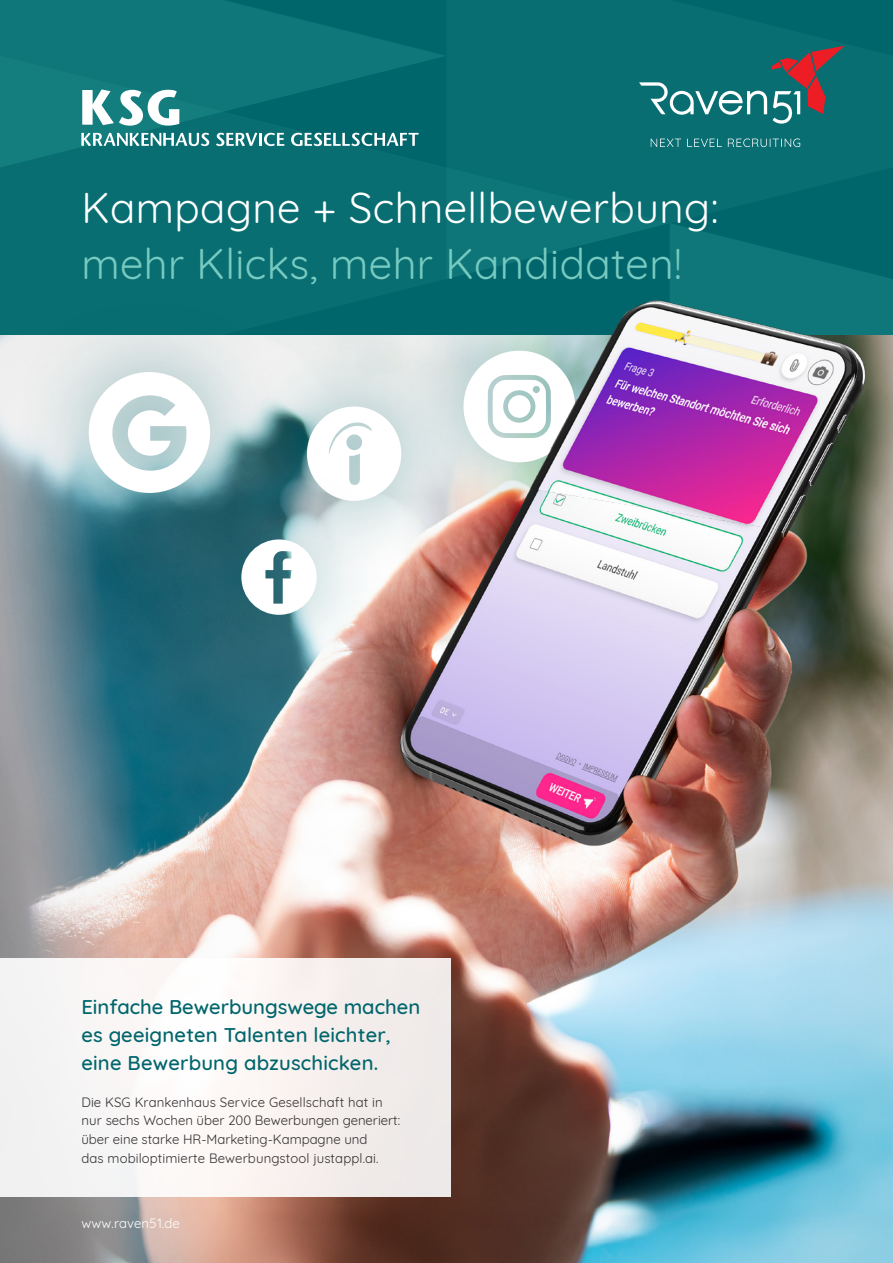
<style>
.page{position:relative;width:893px;height:1263px;background:#fff}
.page>*{position:absolute;margin:0;border:0;box-sizing:border-box;transform-origin:0 0}
.Headline___Seite_Titel{font:42px/55.8px "Quicksand";letter-spacing:.01em;color:#fff}
.Highlight{font:500 20.25px/27.9px "Quicksand";letter-spacing:.01em;color:#01666c}
.Copy{font:13.2px/18.6px "Quicksand";color:#312f30}
.Copy-2{font:13.2px "Quicksand";letter-spacing:.01em;color:#fff}
.s1{color:#77cac0}
</style>
<div class="page">
<img style="left:0;top:335px;width:893px;height:928px">
<svg style="left:0;top:0;width:446px;height:56px;background:#0b7275"></svg>
<svg style="left:0;top:56px;width:670px;height:279px;background:#086f73"></svg>
<div style="left:670px;top:279px;width:223px;height:7px;background:#0f7779"></div>
<div style="left:446px;top:0;width:447px;height:279px;background:#086e72"></div>
<svg style="left:639px;top:46px;width:205px;height:78px;background:#317276"></svg>
<svg style="left:651px;top:138px;width:149px;height:9px"></svg>
<div style="left:0;top:958px;width:450px;height:238px;background:#f6f3f3"></div>
<svg style="left:82px;top:89px;width:97px;height:37px"></svg>
<svg style="left:81px;top:133px;width:128px;height:13px"></svg>
<svg style="left:216px;top:133px;width:68px;height:13px"></svg>
<svg style="left:291px;top:133px;width:128px;height:13px"></svg>
<div style="left:16px;top:299px;width:267px;height:267px;background:#01666c;opacity:.52"></div>
<svg style="left:89px;top:372px;width:121px;height:121px"></svg>
<div style="left:234px;top:334px;width:240px;height:240px;background:#01666c;opacity:.52"></div>
<svg style="left:307px;top:406px;width:83px;height:95px"></svg>
<div style="left:390px;top:277px;width:258px;height:258px;background:#01666c;opacity:.52"></div>
<svg style="left:463px;top:351px;width:39px;height:111px"></svg>
<div style="left:169px;top:467px;width:220px;height:220px;background:#01666c;opacity:.52"></div>
<svg style="left:241px;top:539px;width:76px;height:76px"></svg>
<img style="left:502px;top:286px;width:391px;height:403px">
<p class="Headline___Seite_Titel" style="left:81px;top:176px;width:639px">Kampagne + Schnellbewerbung: <span class="s1">mehr Klicks, mehr Kandidaten!</span></p>
<p class="Highlight" style="left:81px;top:991px;width:340px">Einfache Bewerbungswege machen es geeigneten Talenten leichter, eine Bewerbung abzuschicken.</p>
<p class="Copy" style="left:81px;top:1091px;width:320px">Die KSG Krankenhaus Service Gesellschaft hat in nur sechs Wochen über 200 Bewerbungen generiert: über eine starke HR-Marketing-Kampagne und<br>das mobiloptimierte Bewerbungstool justappl.ai.</p>
<p class="Copy-2" style="left:81px;top:1213px;width:100px">www.raven51.de</p>
</div>
